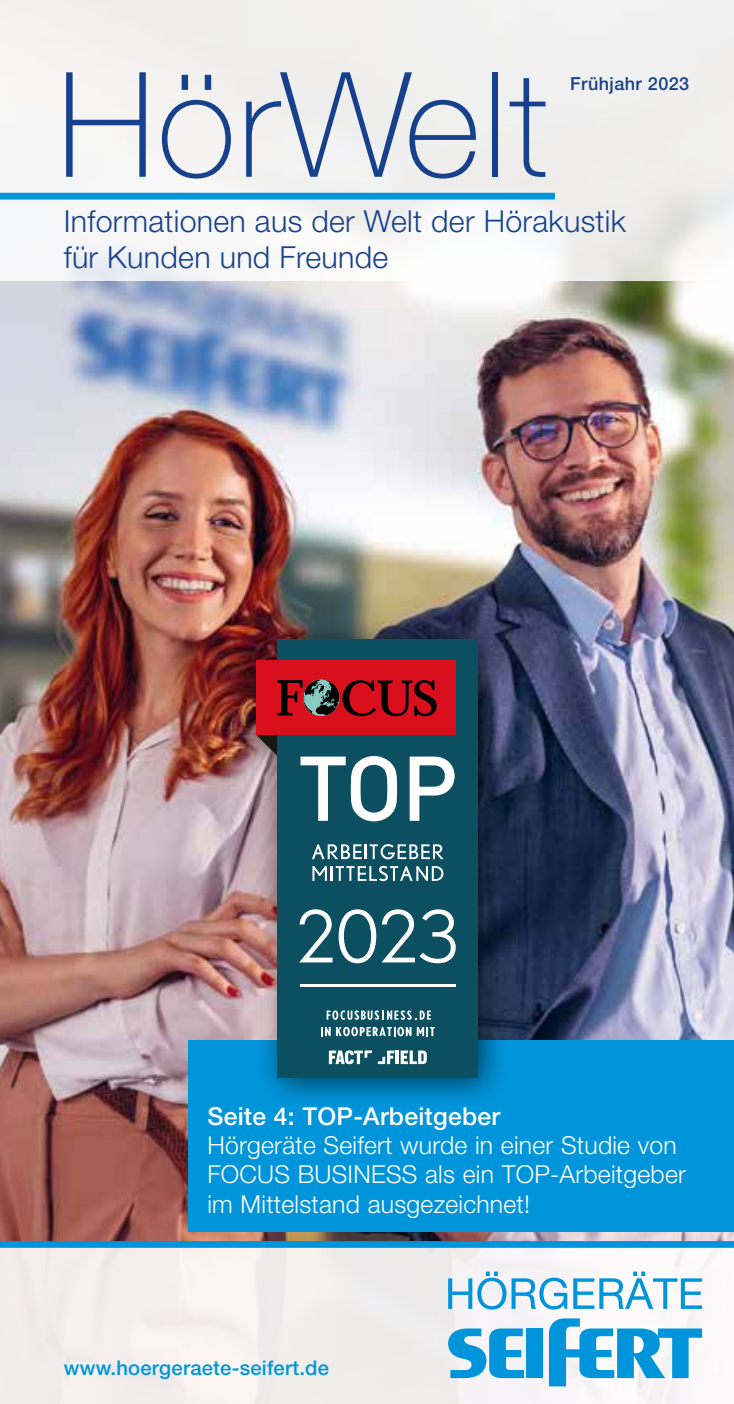
<style>
.page{position:relative;width:734px;height:1404px;background:#fff}
.page>*{position:absolute;margin:0;border:0;box-sizing:border-box;transform-origin:0 0}
.t1{font:100 146.25px "Helvetica Neue LT Std";letter-spacing:.015em;color:#17428b}
.t2{font:300 30.38px/36px "Helvetica Neue LT Std";letter-spacing:.01em;color:#17428b}
.t3{font:300 24.75px/29.2px "Helvetica Neue LT Std";letter-spacing:.01em;color:#fff}
.t4{font:500 24.75px "Helvetica Neue LT Std";letter-spacing:.01em;color:#fff}
.t5{font:500 20.25px "Helvetica Neue LT Std";letter-spacing:.01em;color:#0095db}
.t6{font:500 18px "Helvetica Neue LT Std";letter-spacing:.025em;color:#17428b}
</style>
<div class="page">
<img style="left:0;top:281px;width:733px;height:959px">
<div style="left:0;top:0;width:733px;height:281px;background:#f1f1f0"></div>
<div style="left:0;top:1241px;width:733px;height:162px;background:linear-gradient(to right,#f2ebe9,#eff4f7)"></div>
<div style="left:0;top:193px;width:555px;height:6px;background:#0095db"></div>
<svg style="left:448px;top:1328px;width:76px;height:49px"></svg>
<div style="left:526px;top:1328px;width:17px;height:49px;background:#0095db"></div>
<svg style="left:549px;top:1318px;width:153px;height:68px"></svg>
<svg style="left:448px;top:1271px;width:119px;height:38px"></svg>
<svg style="left:573px;top:1271px;width:129px;height:37px"></svg>
<div style="left:0;top:1240px;width:733px;height:7px;background:#0095db"></div>
<div style="left:188px;top:1040px;width:545px;height:191px;background:#0095db"></div>
<div style="left:232px;top:615px;width:279px;height:495px;background:#000;opacity:.6"></div>
<svg style="left:256px;top:734px;width:21px;height:31px"></svg>
<div style="left:277px;top:639px;width:201px;height:438px;background:#0c4f61"></div>
<hr style="left:300px;top:984px;width:155px;height:2px;background:#fff">
<svg style="left:312px;top:844px;width:131px;height:15px"></svg>
<svg style="left:312px;top:865px;width:131px;height:16px"></svg>
<svg style="left:300px;top:756px;width:97px;height:65px"></svg>
<svg style="left:409px;top:756px;width:45px;height:64px"></svg>
<div style="left:256px;top:659px;width:199px;height:75px;background:#d90f1e"></div>
<svg style="left:277px;top:679px;width:160px;height:37px"></svg>
<svg style="left:329px;top:1050px;width:65px;height:14px"></svg>
<hr style="left:395px;top:1050px;width:4px;height:13px;background:#fff">
<svg style="left:400px;top:1050px;width:26px;height:13px"></svg>
<svg style="left:321px;top:1027px;width:9px;height:8px"></svg>
<div style="left:343px;top:1026px;width:7px;height:10px;background:#f5f8f8;border-radius:50%"></div>
<svg style="left:336px;top:1026px;width:98px;height:9px"></svg>
<svg style="left:299px;top:909px;width:33px;height:53px"></svg>
<svg style="left:338px;top:909px;width:117px;height:54px"></svg>
<svg style="left:326px;top:1010px;width:105px;height:9px"></svg>
<h1 class="t1" style="left:57px;top:41px;width:492px">HörWelt</h1>
<p class="t2" style="left:64px;top:202px;width:563px">Informationen aus der Welt der Hörakustik für Kunden und Freunde</p>
<p class="t6" style="left:570px;top:73px;width:121px">Frühjahr 2023</p>
<p class="t4" style="left:207px;top:1100px;width:294px">Seite 4: TOP-Arbeitgeber</p>
<p class="t3" style="left:207px;top:1129px;width:480px">Hörgeräte Seifert wurde in einer Studie von<br>FOCUS BUSINESS als ein TOP-Arbeitgeber im Mittelstand ausgezeichnet!</p>
<p class="t5" style="left:64px;top:1355px;width:267px">www.hoergeraete-seifert.de</p>
</div>
